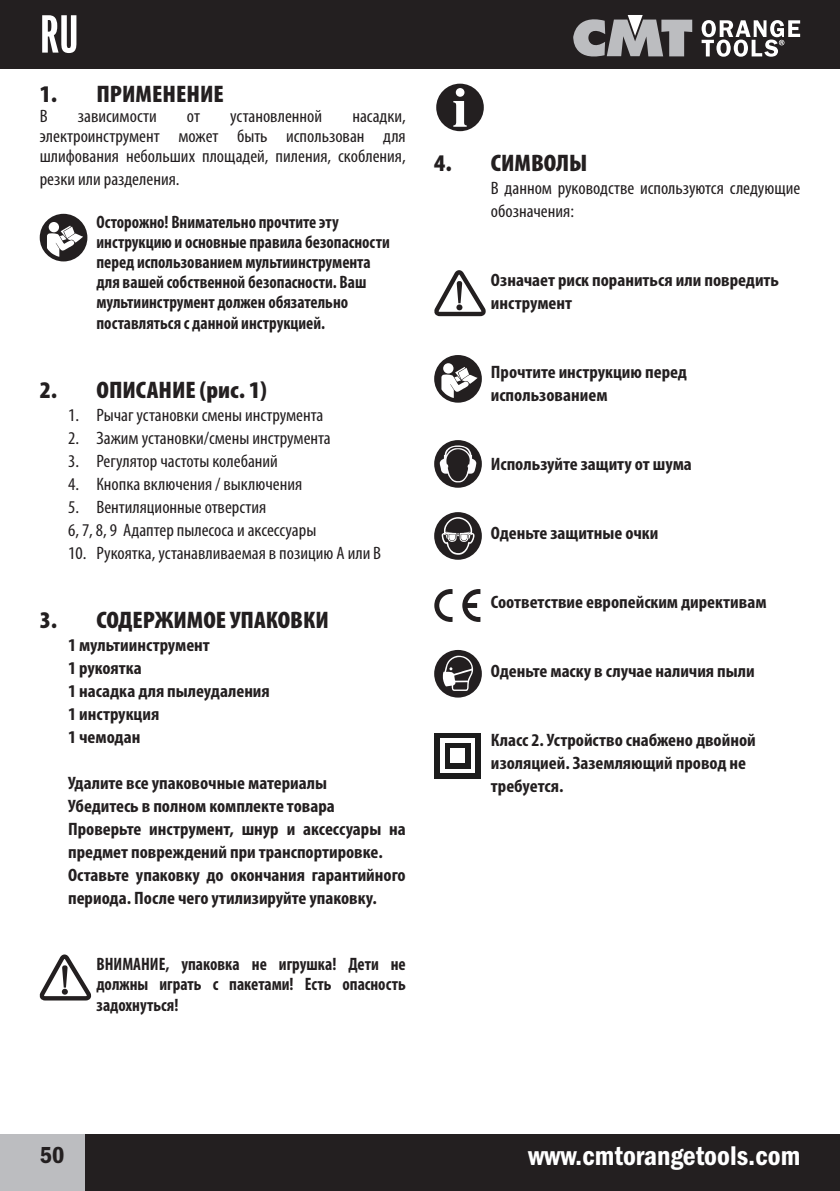
<style>
.page{position:relative;width:840px;height:1191px;background:#fff}
.page>*{position:absolute;margin:0;border:0;box-sizing:border-box;transform-origin:0 0}
.t1{font:56px "ITC Franklin Gothic Std Dm X Cp";color:#fff}
.t2{font:28px "ITC Franklin Gothic Std Dm Cd";color:#fff}
.texto_corrido_idioma{font:900 condensed 24px "Myriad Pro";color:#231f20;scale:1.05 1}
.t3{font:24px "ITC Franklin Gothic Std Dm Cd";color:#231f20}
.texto_corrido_idioma-2{font:700 condensed 18px/23px "Myriad Pro";color:#231f20;scale:1.05 1}
.texto_corrido_idioma-3{font:condensed 18px/20px "Myriad Pro";color:#231f20;text-align:justify;scale:1.05 1}
.texto_corrido_idioma-4{font:700 condensed 18px/20.2px "Myriad Pro";color:#231f20;scale:.95 1}
</style>
<div class="page">
<div style="left:0;top:0;width:839px;height:68px;background:#231f20"></div>
<div style="left:0;top:1134px;width:85px;height:57px;background:#bcbdc0"></div>
<div style="left:85px;top:1134px;width:754px;height:57px;background:#231f20"></div>
<svg style="left:573px;top:15px;width:118px;height:42px"></svg>
<svg style="left:701px;top:20px;width:98px;height:37px"></svg>
<div style="left:434px;top:650px;width:47px;height:47px;background:#231f20;border-radius:50%"></div>
<svg style="left:442px;top:655px;width:31px;height:36px"></svg>
<div style="left:434px;top:512px;width:47px;height:48px;background:#231f20;border-radius:50%"></div>
<svg style="left:441px;top:517px;width:33px;height:38px"></svg>
<div style="left:434px;top:440px;width:47px;height:48px;background:#231f20;border-radius:50%"></div>
<svg style="left:439px;top:443px;width:37px;height:39px"></svg>
<div style="left:434px;top:355px;width:47px;height:48px;background:#231f20;border-radius:50%"></div>
<svg style="left:441px;top:367px;width:36px;height:31px"></svg>
<div style="left:443px;top:363px;width:10px;height:10px;background:#fff;border-radius:50%"></div>
<div style="left:40px;top:214px;width:47px;height:47px;background:#231f20;border-radius:50%"></div>
<svg style="left:47px;top:226px;width:36px;height:31px"></svg>
<div style="left:49px;top:222px;width:10px;height:10px;background:#fff;border-radius:50%"></div>
<svg style="left:434px;top:270px;width:51px;height:46px"></svg>
<svg style="left:39px;top:954px;width:52px;height:46px"></svg>
<div style="left:436px;top:84px;width:47px;height:47px;background:#231f20;border-radius:50%"></div>
<svg style="left:453px;top:88px;width:13px;height:39px"></svg>
<svg style="left:462px;top:589px;width:18px;height:33px"></svg>
<svg style="left:434px;top:589px;width:18px;height:33px"></svg>
<div style="left:434px;top:732px;width:47px;height:46px;background:#1c1c1c"></div>
<div style="left:440px;top:738px;width:34px;height:35px;background:#fff"></div>
<div style="left:444px;top:743px;width:26px;height:25px;background:#1c1c1c"></div>
<div style="left:450px;top:748px;width:14px;height:15px;background:#fff"></div>
<h1 class="t1" style="left:40px;top:4px;width:41px">RU</h1>
<p class="texto_corrido_idioma" style="left:40px;top:80px;width:177px">1. ПРИМЕНЕНИЕ</p>
<p class="texto_corrido_idioma-3" style="left:40px;top:105px;width:9px">В</p>
<p class="texto_corrido_idioma-3" style="left:78px;top:105px;width:77px">зависимости</p>
<p class="texto_corrido_idioma-3" style="left:187px;top:105px;width:14px">от</p>
<p class="texto_corrido_idioma-3" style="left:230px;top:105px;width:89px">установленной</p>
<p class="texto_corrido_idioma-3" style="left:40px;top:105px;width:350px;text-indent:312px">насадки, электроинструмент может быть использован для шлифования небольших площадей, пиления, скобления,</p>
<p class="texto_corrido_idioma-3" style="left:40px;top:168px;width:135px">резки или разделения.</p>
<p class="texto_corrido_idioma-4" style="left:96px;top:211px;width:310px">Осторожно! Внимательно прочтите эту инструкцию и основные правила безопасности перед использованием мультиинструмента для вашей собственной безопасности. Ваш мультиинструмент должен обязательно поставляться с данной инструкцией.</p>
<p class="texto_corrido_idioma" style="left:40px;top:376px;width:217px">2. ОПИСАНИЕ (рис. 1)</p>
<p class="texto_corrido_idioma-3" style="left:68px;top:404px;width:244px">1. Рычаг установки смены инструмента</p>
<p class="texto_corrido_idioma-3" style="left:68px;top:427px;width:251px">2. Зажим установки/смены инструмента</p>
<p class="texto_corrido_idioma-3" style="left:68px;top:450px;width:201px">3. Регулятор частоты колебаний</p>
<p class="texto_corrido_idioma-3" style="left:68px;top:473px;width:224px">4. Кнопка включения / выключения</p>
<p class="texto_corrido_idioma-3" style="left:68px;top:496px;width:190px">5. Вентиляционные отверстия</p>
<p class="texto_corrido_idioma-3" style="left:68px;top:519px;width:238px">6, 7, 8, 9 Адаптер пылесоса и аксессуары</p>
<p class="texto_corrido_idioma-3" style="left:68px;top:542px;width:299px">10. Рукоятка, устанавливаемая в позицию А или В</p>
<p class="texto_corrido_idioma" style="left:40px;top:606px;width:277px">3. СОДЕРЖИМОЕ УПАКОВКИ</p>
<p class="texto_corrido_idioma-2" style="left:68px;top:633px;width:136px">1 мультиинструмент</p>
<p class="texto_corrido_idioma-2" style="left:68px;top:656px;width:72px">1 рукоятка</p>
<p class="texto_corrido_idioma-2" style="left:68px;top:679px;width:193px">1 насадка для пылеудаления</p>
<p class="texto_corrido_idioma-2" style="left:68px;top:702px;width:88px">1 инструкция</p>
<p class="texto_corrido_idioma-2" style="left:68px;top:725px;width:70px">1 чемодан</p>
<p class="texto_corrido_idioma-2" style="left:68px;top:771px;width:248px">Удалите все упаковочные материалы</p>
<p class="texto_corrido_idioma-2" style="left:68px;top:794px;width:255px">Убедитесь в полном комплекте товара</p>
<p class="texto_corrido_idioma-2" style="left:68px;top:817px;width:323px">Проверьте инструмент, шнур и аксессуары на предмет повреждений при транспортировке.</p>
<p class="texto_corrido_idioma-2" style="left:68px;top:863px;width:323px">Оставьте упаковку до окончания гарантийного периода. После чего утилизируйте упаковку.</p>
<p class="texto_corrido_idioma-4" style="left:96px;top:953px;width:327px;text-align:justify">ВНИМАНИЕ, упаковка не игрушка! Дети не должны играть с пакетами! Есть опасность задохнуться!</p>
<p class="texto_corrido_idioma" style="left:434px;top:149px;width:147px">4. СИМВОЛЫ</p>
<p class="texto_corrido_idioma-3" style="left:490px;top:176px;width:296px;line-height:23px">В данном руководстве используются следующие обозначения:</p>
<p class="texto_corrido_idioma-2" style="left:490px;top:268px;width:276px">Означает риск пораниться или повредить инструмент</p>
<p class="texto_corrido_idioma-2" style="left:490px;top:360px;width:188px">Прочтите инструкцию перед использованием</p>
<p class="texto_corrido_idioma-2" style="left:490px;top:452px;width:193px">Используйте защиту от шума</p>
<p class="texto_corrido_idioma-2" style="left:490px;top:521px;width:161px">Оденьте защитные очки</p>
<p class="texto_corrido_idioma-2" style="left:490px;top:590px;width:264px">Соответствие европейским директивам</p>
<p class="texto_corrido_idioma-2" style="left:490px;top:659px;width:252px">Оденьте маску в случае наличия пыли</p>
<p class="texto_corrido_idioma-2" style="left:490px;top:728px;width:253px">Класс 2. Устройство снабжено двойной изоляцией. Заземляющий провод не требуется.</p>
<h3 class="t3" style="left:40px;top:1141px;width:26px">50</h3>
<h2 class="t2" style="left:527px;top:1140px;width:273px">www.cmtorangetools.com</h2>
</div>
